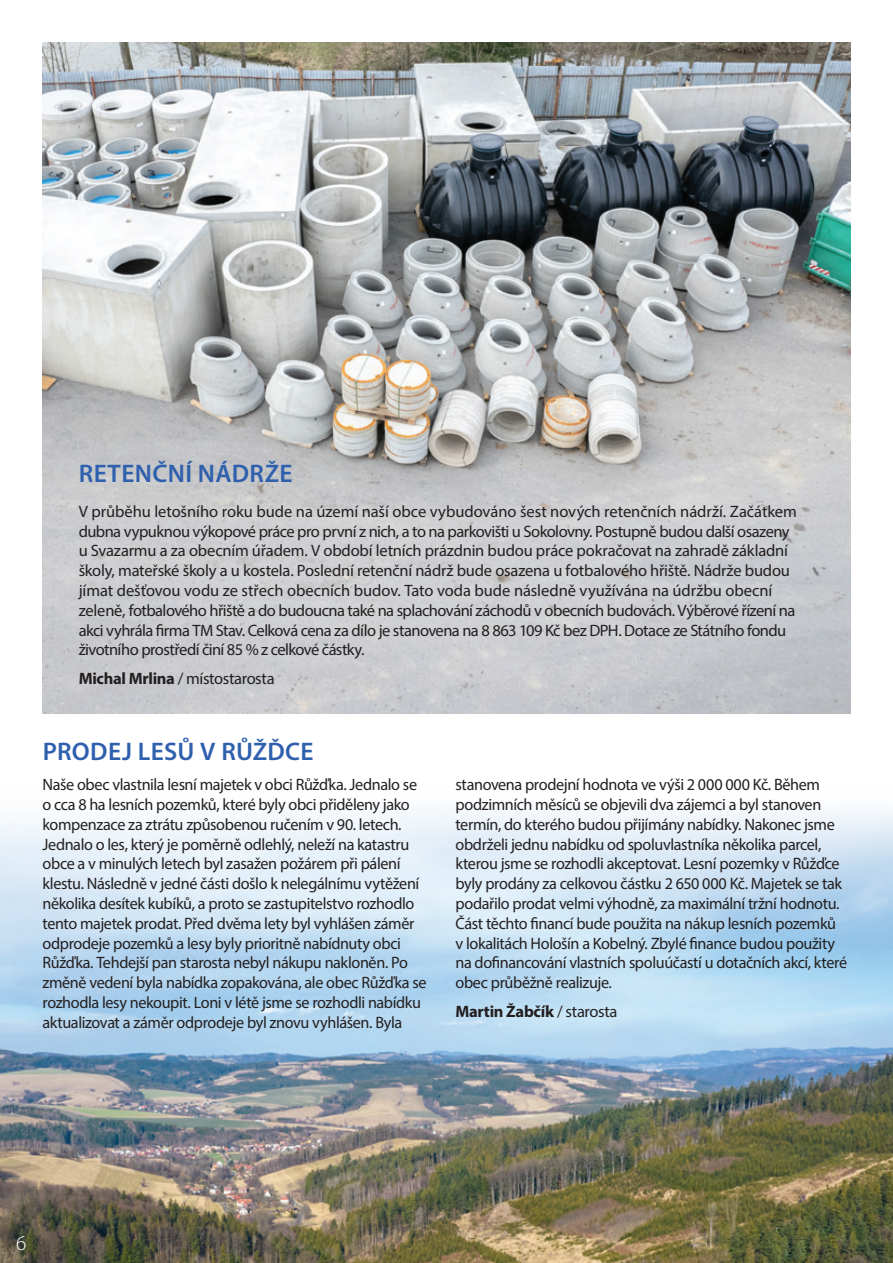
<style>
.page{position:relative;width:893px;height:1263px;background:#fff}
.page>*{position:absolute;margin:0;border:0;box-sizing:border-box;transform-origin:0 0}
.t1{font:600 25.5px "Myriad Pro";letter-spacing:.015em;color:#2f60ad}
.t2{font:300 21px "Myriad Pro";color:#fff}
.t3{font:16.5px/19.8px "Myriad Pro";letter-spacing:-.025em;color:#231f20}
.t4{font:700 16.5px "Myriad Pro";letter-spacing:-.015em;color:#231f20}
.s1{font-weight:700}
.s2{font-weight:400}
</style>
<div class="page">
<img style="left:43px;top:43px;width:807px;height:670px">
<img style="left:0;top:809px;width:893px;height:454px">
<h1 class="t1" style="left:79px;top:457px;width:215px">RETENČNÍ NÁDRŽE</h1>
<p class="t3" style="left:79px;top:501px;width:720px">V průběhu letošního roku bude na území naší obce vybudováno šest nových retenčních nádrží. Začátkem dubna vypuknou výkopové práce pro první z nich, a to na parkovišti u Sokolovny. Postupně budou další osazeny u Svazarmu a za obecním úřadem. V období letních prázdnin budou práce pokračovat na zahradě základní školy, mateřské školy a u kostela. Poslední retenční nádrž bude osazena u fotbalového hřiště. Nádrže budou jímat dešťovou vodu ze střech obecních budov. Tato voda bude následně využívána na údržbu obecní zeleně, fotbalového hřiště a do budoucna také na splachování záchodů v obecních budovách. Výběrové řízení na akci vyhrála firma TM Stav. Celková cena za dílo je stanovena na 8 863 109 Kč bez DPH. Dotace ze Státního fondu životního prostředí činí 85 % z celkové částky.</p>
<p class="t3" style="left:79px;top:668px;width:198px"><span class="s1">Michal Mrlina</span> / místostarosta</p>
<h1 class="t1" style="left:43px;top:735px;width:272px">PRODEJ LESŮ V RŮŽĎCE</h1>
<p class="t3" style="left:43px;top:774px;width:386px">Naše obec vlastnila lesní majetek v obci Růžďka. Jednalo se o cca 8 ha lesních pozemků, které byly obci přiděleny jako kompenzace za ztrátu způsobenou ručením v 90. letech.<br>Jednalo o les, který je poměrně odlehlý, neleží na katastru obce a v minulých letech byl zasažen požárem při pálení klestu. Následně v jedné části došlo k nelegálnímu vytěžení několika desítek kubíků, a proto se zastupitelstvo rozhodlo tento majetek prodat. Před dvěma lety byl vyhlášen záměr odprodeje pozemků a lesy byly prioritně nabídnuty obci Růžďka. Tehdejší pan starosta nebyl nákupu nakloněn. Po změně vedení byla nabídka zopakována, ale obec Růžďka se rozhodla lesy nekoupit. Loni v létě jsme se rozhodli nabídku aktualizovat a záměr odprodeje byl znovu vyhlášen. Byla</p>
<p class="t3" style="left:455px;top:774px;width:393px">stanovena prodejní hodnota ve výši 2 000 000 Kč. Během podzimních měsíců se objevili dva zájemci a byl stanoven termín, do kterého budou přijímány nabídky. Nakonec jsme obdrželi jednu nabídku od spoluvlastníka několika parcel, kterou jsme se rozhodli akceptovat. Lesní pozemky v Růžďce byly prodány za celkovou částku 2 650 000 Kč. Majetek se tak podařilo prodat velmi výhodně, za maximální tržní hodnotu.<br>Část těchto financí bude použita na nákup lesních pozemků v lokalitách Hološín a Kobelný. Zbylé finance budou použity na dofinancování vlastních spoluúčastí u dotačních akcí, které obec průběžně realizuje.</p>
<p class="t4" style="left:455px;top:1000px;width:163px">Martin Žabčík <span class="s2">/ starosta</span></p>
<p class="t2" style="left:16px;top:1231px;width:12px">6</p>
</div>
